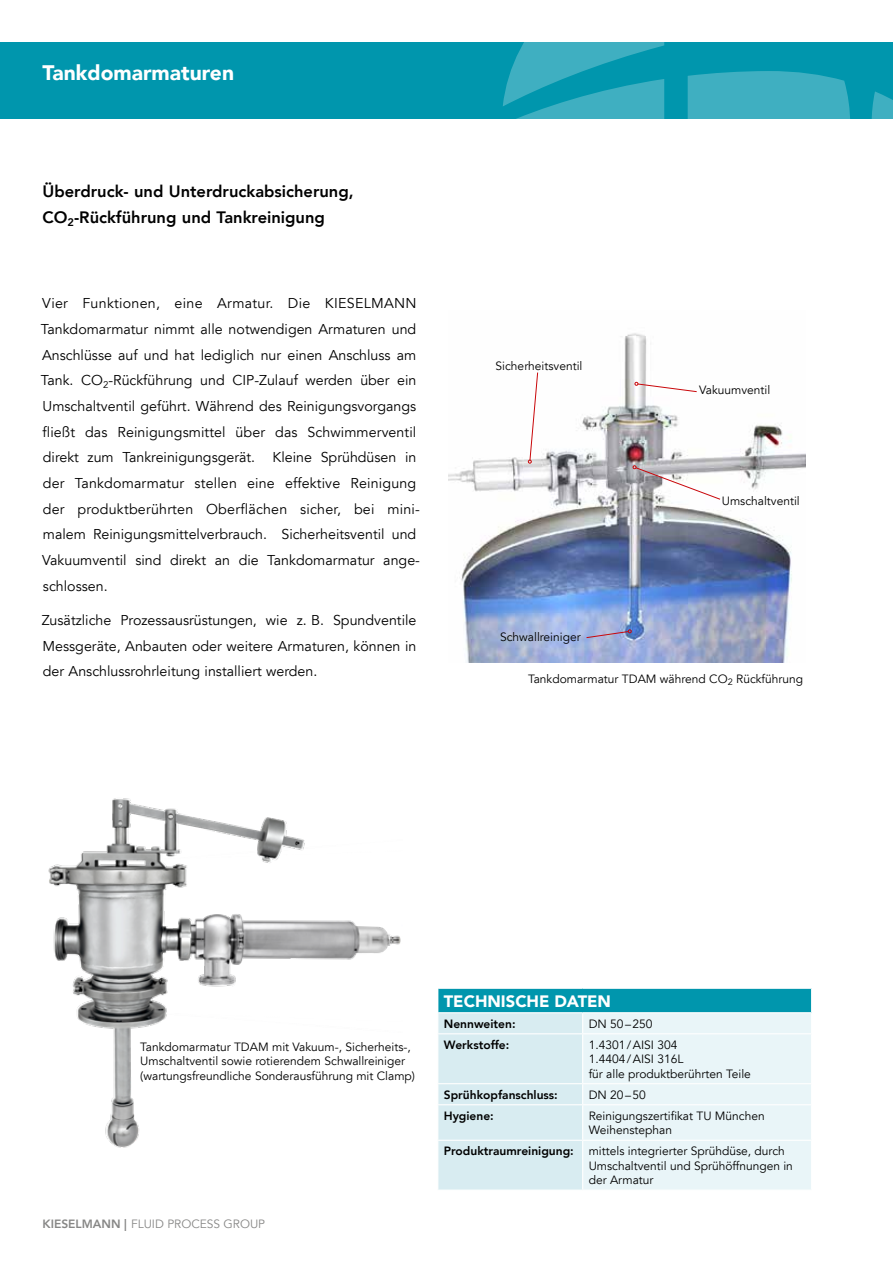
<style>
.page{position:relative;width:893px;height:1263px;background:#fff}
.page>*{position:absolute;margin:0;border:0;box-sizing:border-box;transform-origin:0 0}
.t1{font:900 21px "Avenir LT";color:#fff}
.t2{font:800 16.5px/25.7px "Avenir LT";color:#000}
.t3{font:900 16.5px "Avenir LT";color:#fff}
.t4{font:14.25px/25.7px "Avenir LT";color:#000}
.t5{font:12px/14.4px "Avenir LT";color:#000}
.t6{font:800 12px "Avenir LT";color:#000}
.t7{font:12px "Avenir LT";color:#878786}
.s1{font-weight:800}
</style>
<div class="page">
<div style="left:0;top:43px;width:893px;height:76px;background:#0096ad"></div>
<svg style="left:688px;top:71px;width:162px;height:48px;background:#3aadbf"></svg>
<svg style="left:503px;top:43px;width:161px;height:76px"></svg>
<svg style="left:872px;top:91px;width:21px;height:28px"></svg>
<img style="left:449px;top:333px;width:356px;height:330px">
<svg style="left:528px;top:372px;width:10px;height:91px"></svg>
<svg style="left:635px;top:382px;width:62px;height:10px"></svg>
<svg style="left:633px;top:465px;width:88px;height:35px"></svg>
<svg style="left:586px;top:629px;width:46px;height:9px"></svg>
<img style="left:48px;top:798px;width:353px;height:350px">
<svg style="left:438px;top:989px;width:374px;height:201px;background:#c9e7ed"></svg>
<hr style="left:437px;top:1012px;width:146px;height:1px;background:#fff">
<hr style="left:583px;top:1012px;width:229px;height:1px;background:#fff">
<h1 class="t1" style="left:43px;top:60px;width:193px">Tankdomarmaturen</h1>
<p class="t2" style="left:43px;top:179px;width:313px">Überdruck- und Unterdruckabsicherung,<br>CO<sub>2</sub>-Rückführung und Tankreinigung</p>
<p class="t4" style="left:41px;top:291px;width:381px">Vier Funktionen, eine Armatur. Die KIESELMANN Tankdomarmatur nimmt alle notwendigen Armaturen und Anschlüsse auf und hat lediglich nur einen Anschluss am Tank. CO<sub>2</sub>-Rückführung und CIP-Zulauf werden über ein Umschaltventil geführt. Während des Reinigungsvorgangs fließt das Reinigungsmittel über das Schwimmerventil direkt zum Tankreinigungsgerät. Kleine Sprühdüsen in der Tankdomarmatur stellen eine effektive Reinigung der produktberührten Oberflächen sicher, bei mini&shy;malem Reinigungsmittelverbrauch. Sicherheitsventil und Vakuumventil sind direkt an die Tankdomarmatur ange&shy;schlossen.</p>
<p class="t4" style="left:42px;top:607px;width:376px;text-align:justify">Zusätzliche Prozessausrüstungen, wie z. B. Spundventile Messgeräte, Anbauten oder weitere Armaturen, können in der Anschlussrohrleitung installiert werden.</p>
<p class="t5" style="left:496px;top:359px;width:88px">Sicherheitsventil</p>
<p class="t5" style="left:500px;top:630px;width:82px">Schwallreiniger</p>
<p class="t5" style="left:699px;top:383px;width:73px">Vakuumventil</p>
<p class="t5" style="left:722px;top:494px;width:79px">Umschaltventil</p>
<p class="t5" style="left:528px;top:672px;width:276px">Tankdomarmatur TDAM während CO<sub>2</sub> Rückführung</p>
<p class="t5" style="left:140px;top:1040px;width:276px">Tankdomarmatur TDAM mit Vakuum-, Sicherheits-,<br>Umschaltventil sowie rotierendem Schwallreiniger (wartungsfreundliche Sonderausführung mit Clamp)</p>
<p class="t7" style="left:43px;top:1217px;width:224px"><span class="s1">KIESELMANN |</span> FLUID PROCESS GROUP</p>
<p class="t3" style="left:444px;top:991px;width:169px">TECHNISCHE DATEN</p>
<p class="t6" style="left:444px;top:1016px;width:73px">Nennweiten:</p>
<p class="t5" style="left:589px;top:1017px;width:65px">DN 50–250</p>
<p class="t6" style="left:444px;top:1038px;width:67px">Werkstoffe:</p>
<p class="t5" style="left:589px;top:1038px;width:164px">1.4301/AISI 304<br>1.4404/AISI 316L<br>für alle produktberührten Teile</p>
<p class="t6" style="left:444px;top:1087px;width:115px">Sprühkopfanschluss:</p>
<p class="t5" style="left:589px;top:1088px;width:59px">DN 20–50</p>
<p class="t6" style="left:444px;top:1108px;width:52px">Hygiene:</p>
<p class="t5" style="left:589px;top:1109px;width:178px">Reinigungszertifikat TU München<br>Weihenstephan</p>
<p class="t5" style="left:589px;top:1144px;width:206px;text-indent:-145px"><span class="s1">Produktraumreinigung:</span> mittels integrierter Sprühdüse, durch<br>Umschaltventil und Sprühöffnungen in der Armatur</p>
</div>
